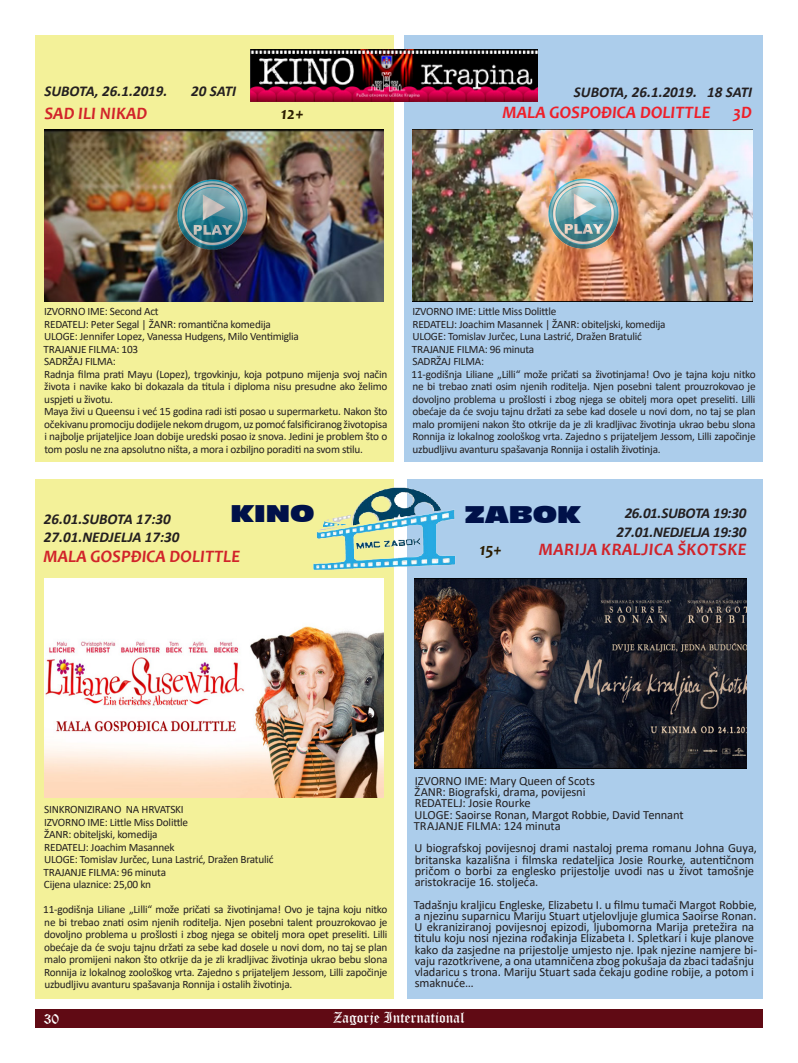
<style>
.page{position:relative;width:798px;height:1063px;background:#fff}
.page>*{position:absolute;margin:0;border:0;box-sizing:border-box;transform-origin:0 0}
.t1{font:22.5px "Incised 901 BT Nord";color:#001149}
.t2{font:italic 700 17.5px "Candara";color:#d1232a}
.t3{font:italic 700 17.5px "Candara";color:#ee1f29}
.t4{font:italic 700 17.5px "Candara";letter-spacing:.02em;color:#d1232a}
.t5{font:italic 700 17.5px "Candara";color:#2b1c00}
.t6{font:italic 700 15px "Calibri";color:#231f20}
.t7{font:italic 700 15px "Calibri";letter-spacing:-.02em;color:#231f20}
.t8{font:15px "Old English Text";color:#fff}
.t9{font:12.5px/11.2px "Calibri";letter-spacing:-.01em;color:#231f20}
.t10{font:11.25px/12.5px "Calibri";letter-spacing:-.02em;color:#231f20;text-align:justify}
</style>
<div class="page">
<div style="left:35px;top:1009px;width:727px;height:19px;background:#600a14"></div>
<div style="left:404px;top:35px;width:358px;height:427px;background:#accdeb"></div>
<div style="left:35px;top:35px;width:359px;height:427px;background:#f3f199"></div>
<img style="left:250px;top:49px;width:287px;height:52px">
<div style="left:407px;top:479px;width:355px;height:520px;background:#accdeb"></div>
<div style="left:35px;top:479px;width:359px;height:520px;background:#f3f199"></div>
<img style="left:313px;top:487px;width:142px;height:83px">
<img style="left:45px;top:130px;width:339px;height:171px">
<img style="left:174px;top:176px;width:78px;height:78px">
<img style="left:412px;top:130px;width:339px;height:171px">
<img style="left:544px;top:176px;width:78px;height:78px">
<img style="left:44px;top:578px;width:339px;height:219px">
<img style="left:414px;top:578px;width:332px;height:190px">
<p class="t6" style="left:44px;top:81px;width:125px">SUBOTA, 26.1.2019.</p>
<p class="t6" style="left:191px;top:81px;width:46px">20 SATI</p>
<p class="t2" style="left:44px;top:103px;width:104px">SAD ILI NIKAD</p>
<p class="t5" style="left:280px;top:103px;width:25px">12+</p>
<p class="t6" style="left:573px;top:81px;width:180px">SUBOTA, 26.1.2019. 18 SATI</p>
<p class="t3" style="left:502px;top:101px;width:209px">MALA GOSPOĐICA DOLITTLE</p>
<p class="t3" style="left:732px;top:101px;width:20px">3D</p>
<p class="t10" style="left:44px;top:305px;width:116px">IZVORNO IME: Second Act</p>
<p class="t10" style="left:44px;top:317px;width:228px">REDATELJ: Peter Segal | ŽANR: romantična komedija</p>
<p class="t10" style="left:44px;top:330px;width:256px">ULOGE: Jennifer Lopez, Vanessa Hudgens, Milo Ventimiglia</p>
<p class="t10" style="left:44px;top:342px;width:96px">TRAJANJE FILMA: 103</p>
<p class="t10" style="left:44px;top:355px;width:73px">SADRŽAJ FILMA:</p>
<p class="t10" style="left:44px;top:367px;width:344px">Radnja filma prati Mayu (Lopez), trgovkinju, koja potpuno mijenja svoj način života i navike kako bi dokazala da titula i diploma nisu presudne ako želimo uspjeti u životu.</p>
<p class="t10" style="left:44px;top:405px;width:344px">Maya živi u Queensu i već 15 godina radi isti posao u supermarketu. Nakon što očekivanu promociju dodijele nekom drugom, uz pomoć falsificiranog životopisa i najbolje prijateljice Joan dobije uredski posao iz snova. Jedini je problem što o tom poslu ne zna apsolutno ništa, a mora i ozbiljno poraditi na svom stilu.</p>
<p class="t10" style="left:412px;top:305px;width:145px">IZVORNO IME: Little Miss Dolittle</p>
<p class="t10" style="left:412px;top:317px;width:254px">REDATELJ: Joachim Masannek | ŽANR: obiteljski, komedija</p>
<p class="t10" style="left:412px;top:330px;width:231px">ULOGE: Tomislav Jurčec, Luna Lastrić, Dražen Bratulić</p>
<p class="t10" style="left:411px;top:342px;width:124px">TRAJANJE FILMA: 96 minuta</p>
<p class="t10" style="left:412px;top:355px;width:73px">SADRŽAJ FILMA:</p>
<p class="t10" style="left:411px;top:367px;width:345px">11-godišnja Liliane „Lilli“ može pričati sa životinjama! Ovo je tajna koju nitko ne bi trebao znati osim njenih roditelja. Njen posebni talent prouzrokovao je dovoljno problema u prošlosti i zbog njega se obitelj mora opet preseliti. Lilli obećaje da će svoju tajnu držati za sebe kad dosele u novi dom, no taj se plan malo promijeni nakon što otkrije da je zli kradljivac životinja ukrao bebu slona Ronnija iz lokalnog zoološkog vrta. Zajedno s prijateljem Jessom, Lilli započinje uzbudljivu avanturu spašavanja Ronnija i ostalih životinja.</p>
<p class="t1" style="left:230px;top:499px;width:85px">KINO</p>
<p class="t1" style="left:464px;top:501px;width:118px">ZABOK</p>
<p class="t7" style="left:624px;top:502px;width:123px">26.01.SUBOTA 19:30</p>
<p class="t7" style="left:616px;top:521px;width:131px">27.01.NEDJELJA 19:30</p>
<p class="t6" style="left:44px;top:508px;width:128px">26.01.SUBOTA 17:30</p>
<p class="t6" style="left:44px;top:527px;width:137px">27.01.NEDJELJA 17:30</p>
<p class="t2" style="left:44px;top:545px;width:198px">MALA GOSPĐICA DOLITTLE</p>
<p class="t5" style="left:479px;top:539px;width:24px">15+</p>
<p class="t4" style="left:538px;top:539px;width:209px">MARIJA KRALJICA ŠKOTSKE</p>
<p class="t10" style="left:44px;top:803px;width:141px">SINKRONIZIRANO NA HRVATSKI</p>
<p class="t10" style="left:44px;top:815px;width:145px">IZVORNO IME: Little Miss Dolittle</p>
<p class="t10" style="left:44px;top:828px;width:115px">ŽANR: obiteljski, komedija</p>
<p class="t10" style="left:44px;top:840px;width:132px">REDATELJ: Joachim Masannek</p>
<p class="t10" style="left:44px;top:853px;width:231px">ULOGE: Tomislav Jurčec, Luna Lastrić, Dražen Bratulić</p>
<p class="t10" style="left:44px;top:865px;width:124px">TRAJANJE FILMA: 96 minuta</p>
<p class="t10" style="left:44px;top:878px;width:109px">Cijena ulaznice: 25,00 kn</p>
<p class="t10" style="left:43px;top:903px;width:345px">11-godišnja Liliane „Lilli“ može pričati sa životinjama! Ovo je tajna koju nitko ne bi trebao znati osim njenih roditelja. Njen posebni talent prouzrokovao je dovoljno problema u prošlosti i zbog njega se obitelj mora opet preseliti. Lilli obećaje da će svoju tajnu držati za sebe kad dosele u novi dom, no taj se plan malo promijeni nakon što otkrije da je zli kradljivac životinja ukrao bebu slona Ronnija iz lokalnog zoološkog vrta. Zajedno s prijateljem Jessom, Lilli započinje uzbudljivu avanturu spašavanja Ronnija i ostalih životinja.</p>
<p class="t9" style="left:414px;top:775px;width:182px">IZVORNO IME: Mary Queen of Scots</p>
<p class="t9" style="left:414px;top:786px;width:172px">ŽANR: Biografski, drama, povijesni</p>
<p class="t9" style="left:414px;top:797px;width:117px">REDATELJ: Josie Rourke</p>
<p class="t9" style="left:414px;top:808px;width:270px">ULOGE: Saoirse Ronan, Margot Robbie, David Tennant</p>
<p class="t9" style="left:413px;top:820px;width:148px">TRAJANJE FILMA: 124 minuta</p>
<p class="t9" style="left:414px;top:842px;width:344px">U biografskoj povijesnoj drami nastaloj prema romanu Johna Guya, britanska kazališna i filmska redateljica Josie Rourke, autentičnom pričom o borbi za englesko prijestolje uvodi nas u život tamošnje aristokracije 16. stoljeća.</p>
<p class="t9" style="left:413px;top:898px;width:345px">Tadašnju kraljicu Engleske, Elizabetu I. u filmu tumači Margot Robbie, a njezinu suparnicu Mariju Stuart utjelovljuje glumica Saoirse Ronan.<br>U ekraniziranoj povijesnoj epizodi, ljubomorna Marija pretežira na titulu koju nosi njezina rođakinja Elizabeta I. Spletkari i kuje planove kako da zasjedne na prijestolje umjesto nje. Ipak njezine namjere bi&shy;vaju razotkrivene, a ona utamničena zbog pokušaja da zbaci tadašnju vladaricu s trona. Mariju Stuart sada čekaju godine robije, a potom i smaknuće…</p>
<h3 class="t8" style="left:44px;top:1009px;width:17px">30</h3>
<h3 class="t8" style="left:333px;top:1008px;width:133px">Zagorje International</h3>
</div>
